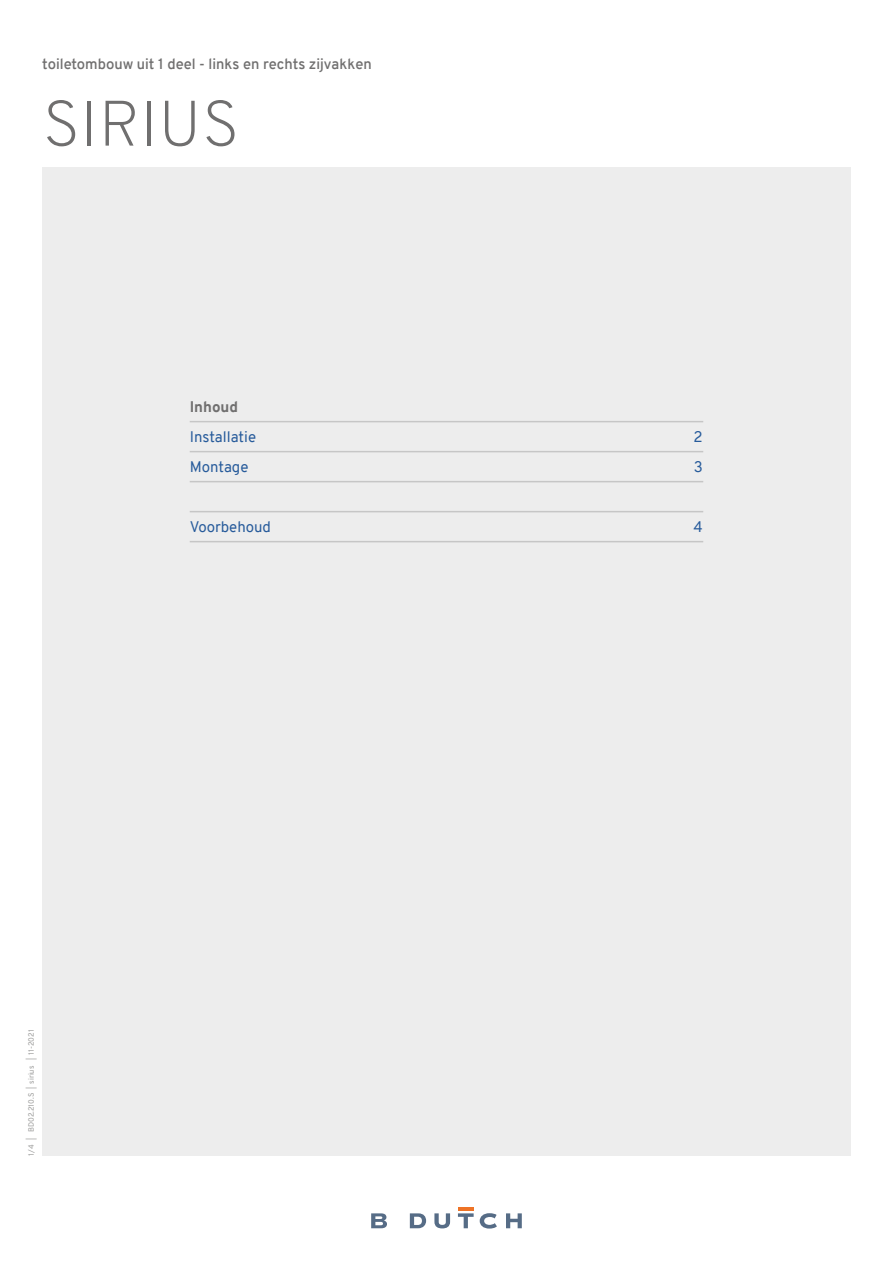
<style>
.page{position:relative;width:893px;height:1263px;background:#fff}
.page>*{position:absolute;margin:0;border:0;box-sizing:border-box;transform-origin:0 0}
.t1{font:200 64.05px "Overpass";letter-spacing:.01em;color:#706f6f}
.t2{font:15px "Overpass";color:#275b9b}
.t3{font:800 15px "Overpass";color:#706f6f}
.t4{font:600 14.7px "Overpass";color:#706f6f}
.t5{font:7.5px "Overpass";color:#9d9d9c}
</style>
<div class="page">
<div style="left:42px;top:167px;width:809px;height:989px;background:#ededed"></div>
<svg style="left:371px;top:1213px;width:16px;height:15px"></svg>
<svg style="left:410px;top:1213px;width:16px;height:15px"></svg>
<svg style="left:434px;top:1213px;width:16px;height:15px"></svg>
<svg style="left:506px;top:1213px;width:16px;height:15px"></svg>
<hr style="left:458px;top:1207px;width:16px;height:4px;background:#ee7326">
<svg style="left:458px;top:1213px;width:16px;height:15px"></svg>
<svg style="left:480px;top:1213px;width:17px;height:15px"></svg>
<hr style="left:190px;top:421px;width:513px;height:1px;background:#c6c6c6">
<hr style="left:190px;top:451px;width:513px;height:1px;background:#c6c6c6">
<hr style="left:190px;top:481px;width:513px;height:1px;background:#c6c6c6">
<hr style="left:190px;top:511px;width:513px;height:1px;background:#c6c6c6">
<hr style="left:190px;top:541px;width:513px;height:1px;background:#c6c6c6">
<p class="t4" style="left:42px;top:53px;width:331px">toiletombouw uit 1 deel - links en rechts zijvakken</p>
<h1 class="t1" style="left:43px;top:78px;width:198px">SIRIUS</h1>
<p class="t3" style="left:190px;top:396px;width:50px">Inhoud</p>
<p class="t2" style="left:190px;top:426px;width:68px">Installatie</p>
<p class="t2" style="left:694px;top:426px;width:11px">2</p>
<p class="t2" style="left:190px;top:456px;width:60px">Montage</p>
<p class="t2" style="left:694px;top:456px;width:11px">3</p>
<p class="t2" style="left:190px;top:516px;width:83px">Voorbehoud</p>
<p class="t2" style="left:693px;top:516px;width:11px">4</p>
<p class="t5" style="left:26px;top:1156px;width:128px;rotate:-90deg">1/4 | BD02.210.S | sirius | 11-2021</p>
</div>
